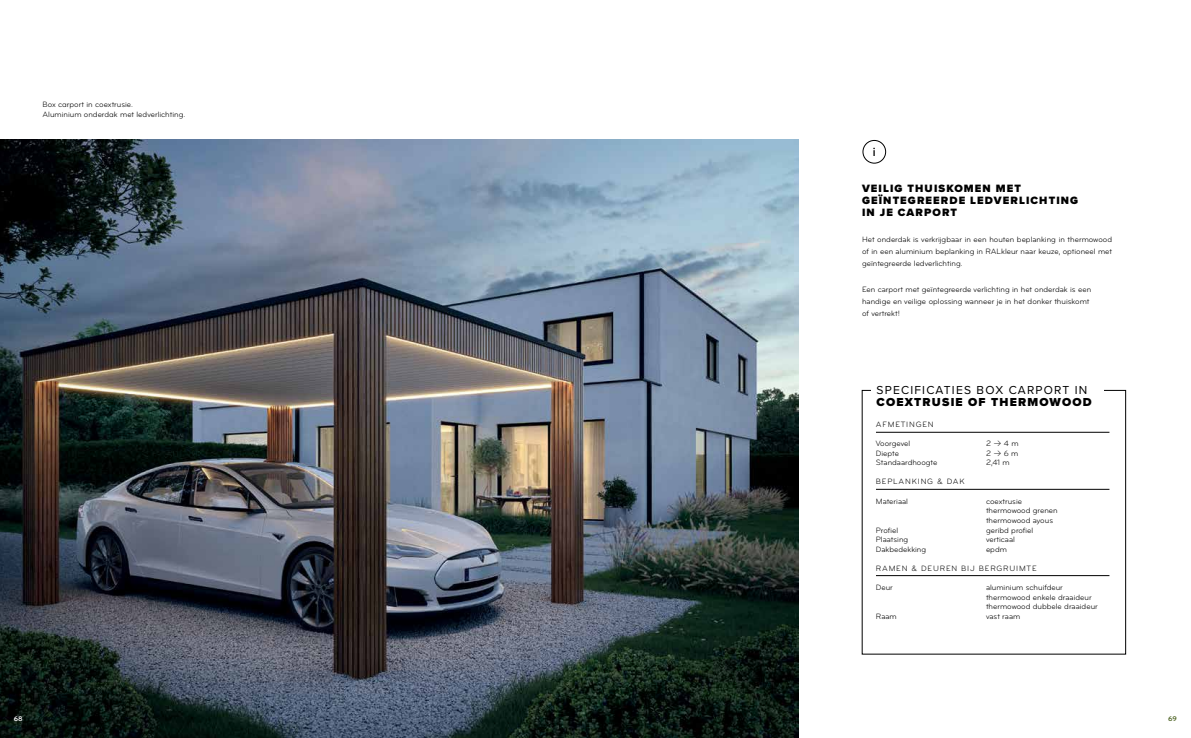
<style>
.page{position:relative;width:1191px;height:738px;background:#fff}
.page>*{position:absolute;margin:0;border:0;box-sizing:border-box;transform-origin:0 0}
.t1{font:12px "Proxima Nova";letter-spacing:.1em;color:#000}
.t2{font:900 12px "Proxima Nova";letter-spacing:.1em;color:#000}
.t3{font:600 12px "Proxima Nova";color:#000}
.t4{font:900 11px/12px "Proxima Nova";letter-spacing:.1em;color:#000}
.t5{font:8px/9.6px "Bryant Pro";color:#000}
.t6{font:8px "Bryant Pro";letter-spacing:.1em;color:#000}
.t7{font:700 7px "Bryant Pro";color:#fff}
.t8{font:700 7px "Bryant Pro";color:#4f6526}
</style>
<div class="page">
<img style="left:0;top:140px;width:798px;height:597px">
<div style="left:862px;top:140px;width:24px;height:23px;border:1px solid #000;border-radius:50%"></div>
<hr style="left:876px;top:489px;width:233px;height:1px;background:#000">
<hr style="left:876px;top:575px;width:233px;height:1px;background:#000">
<hr style="left:876px;top:432px;width:233px;height:1px;background:#000">
<p class="t5" style="left:43px;top:100px;width:144px">Box carport in coextrusie.<br>Aluminium onderdak met ledverlichting.</p>
<h1 class="t3" style="left:873px;top:143px;width:4px">i</h1>
<h2 class="t4" style="left:862px;top:182px;width:218px">VEILIG THUISKOMEN MET<br>GEÏNTEGREERDE LEDVERLICHTING<br>IN JE CARPORT</h2>
<p class="t5" style="left:862px;top:233px;width:251px;line-height:12px;text-align:justify">Het onderdak is verkrijgbaar in een houten beplanking in thermowood of in een aluminium beplanking in RALkleur naar keuze, optioneel met geïntegreerde ledverlichting.</p>
<p class="t5" style="left:862px;top:283px;width:231px;line-height:12px">Een carport met geïntegreerde verlichting in het onderdak is een handige en veilige oplossing wanneer je in het donker thuiskomt of vertrekt!</p>
<h1 class="t1" style="left:876px;top:381px;width:212px">SPECIFICATIES BOX CARPORT IN</h1>
<h1 class="t2" style="left:876px;top:393px;width:217px">COEXTRUSIE OF THERMOWOOD</h1>
<p class="t6" style="left:876px;top:419px;width:59px">AFMETINGEN</p>
<p class="t5" style="left:876px;top:438px;width:36px">Voorgevel</p>
<p class="t5" style="left:986px;top:438px;width:34px">2 b 4 m</p>
<p class="t5" style="left:876px;top:448px;width:25px">Diepte</p>
<p class="t5" style="left:986px;top:448px;width:34px">2 b 6 m</p>
<p class="t5" style="left:876px;top:457px;width:63px">Standaardhoogte</p>
<p class="t5" style="left:986px;top:457px;width:25px">2,41 m</p>
<p class="t6" style="left:876px;top:476px;width:90px">BEPLANKING &amp; DAK</p>
<p class="t5" style="left:876px;top:496px;width:34px">Materiaal</p>
<p class="t5" style="left:986px;top:496px;width:73px">coextrusie thermowood grenen thermowood ayous</p>
<p class="t5" style="left:876px;top:524px;width:24px">Profiel</p>
<p class="t5" style="left:986px;top:524px;width:49px">geribd profiel</p>
<p class="t5" style="left:876px;top:534px;width:34px">Plaatsing</p>
<p class="t5" style="left:986px;top:534px;width:30px">verticaal</p>
<p class="t5" style="left:876px;top:544px;width:52px">Dakbedekking</p>
<p class="t5" style="left:986px;top:544px;width:22px">epdm</p>
<p class="t6" style="left:876px;top:563px;width:162px">RAMEN &amp; DEUREN BIJ BERGRUIMTE</p>
<p class="t5" style="left:876px;top:582px;width:18px">Deur</p>
<p class="t5" style="left:986px;top:582px;width:113px">aluminium schuifdeur thermowood enkele draaideur thermowood dubbele draaideur</p>
<p class="t5" style="left:876px;top:611px;width:22px">Raam</p>
<p class="t5" style="left:986px;top:611px;width:36px">vast raam</p>
<p class="t7" style="left:14px;top:713px;width:10px">68</p>
<p class="t8" style="left:1168px;top:713px;width:10px">69</p>
</div>
